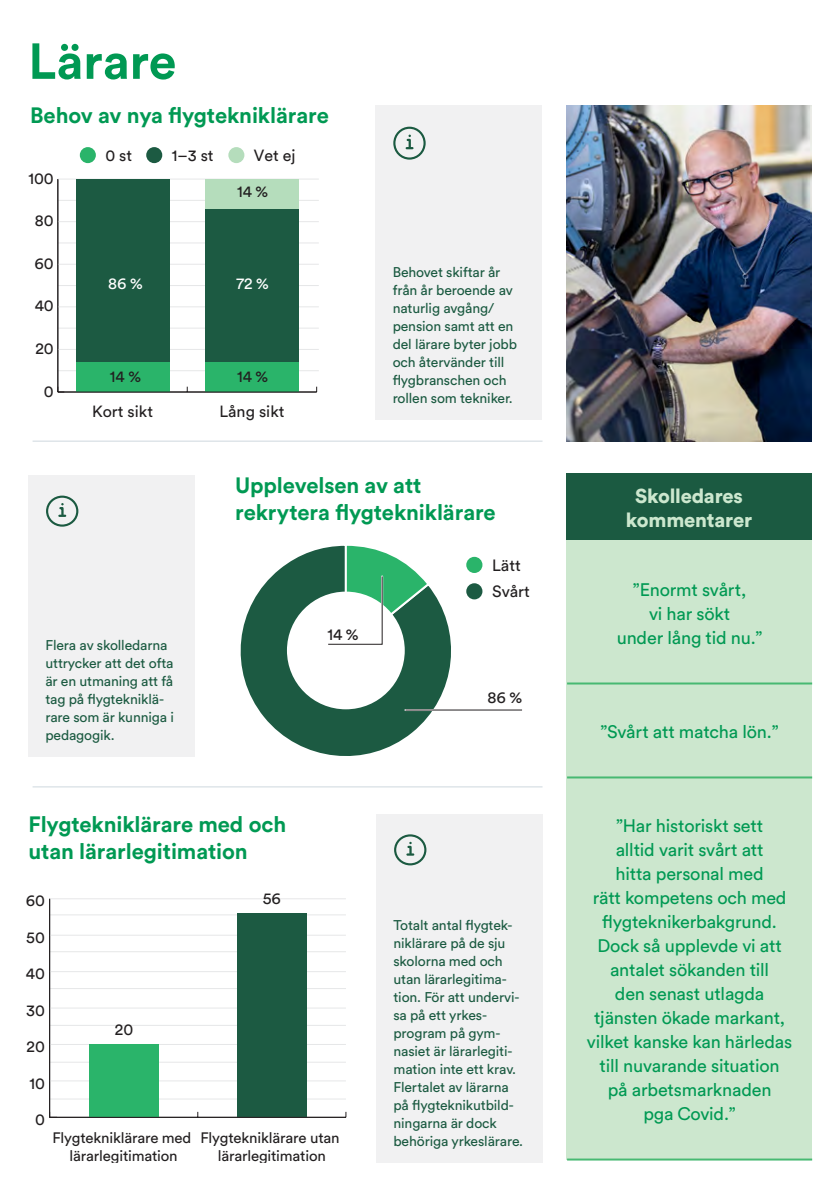
<style>
.page{position:relative;width:840px;height:1191px;background:#fff}
.page>*{position:absolute;margin:0;border:0;box-sizing:border-box;transform-origin:0 0}
.t1{font:700 50px "Circular Std";letter-spacing:-.005em;color:#009953}
.t2{font:700 22px/26.4px "Circular Std";letter-spacing:-.005em;color:#009953}
.t3{font:900 20px/23.6px "Circular Std";letter-spacing:-.01em;color:#cce7ce;text-align:center}
.t4{font:18px/24px "Circular Std";letter-spacing:-.01em;color:#009953;text-align:center}
.t5{font:16.2px/26.4px "Circular Std";color:#221f20}
.t6{font:16px "Circular Std";color:#221f20}
.t7{font:16px "Circular Std";color:#fff}
.t8{font:15px/18px "Circular Std";letter-spacing:-.01em;color:#221f20;text-align:center}
.t9{font:14px/18px "Circular Std";letter-spacing:-.01em;color:#1b5a41}
</style>
<div class="page">
<hr style="left:50px;top:914px;width:296px;height:1px;background:#e6e7e8">
<hr style="left:50px;top:951px;width:296px;height:1px;background:#e6e7e8">
<hr style="left:50px;top:988px;width:296px;height:1px;background:#e6e7e8">
<hr style="left:50px;top:1025px;width:296px;height:1px;background:#e6e7e8">
<hr style="left:50px;top:1061px;width:296px;height:1px;background:#e6e7e8">
<hr style="left:50px;top:1098px;width:296px;height:1px;background:#e6e7e8">
<svg style="left:49px;top:1111px;width:8px;height:7px"></svg>
<hr style="left:50px;top:1080px;width:296px;height:1px;background:#e6e7e8">
<hr style="left:50px;top:1044px;width:296px;height:1px;background:#e6e7e8">
<hr style="left:50px;top:1007px;width:296px;height:1px;background:#e6e7e8">
<hr style="left:50px;top:971px;width:296px;height:1px;background:#e6e7e8">
<hr style="left:50px;top:935px;width:296px;height:1px;background:#e6e7e8">
<hr style="left:50px;top:898px;width:296px;height:1px;background:#e6e7e8">
<div style="left:89px;top:1044px;width:69px;height:73px;background:#2ab46a"></div>
<div style="left:237px;top:913px;width:69px;height:204px;background:#1c5a42"></div>
<hr style="left:50px;top:1117px;width:296px;height:1px;background:#231f20">
<hr style="left:49px;top:898px;width:1px;height:219px;background:#231f20">
<img style="left:566px;top:105px;width:245px;height:336px">
<hr style="left:33px;top:440px;width:509px;height:1px;background:#ced8de">
<hr style="left:33px;top:786px;width:509px;height:1px;background:#ced8de">
<div style="left:28px;top:475px;width:167px;height:282px;background:#f1f1f2"></div>
<svg style="left:58px;top:503px;width:7px;height:14px"></svg>
<div style="left:46px;top:495px;width:32px;height:31px;border:2px solid #1b5a41;border-radius:50%"></div>
<div style="left:376px;top:814px;width:166px;height:348px;background:#f1f1f2"></div>
<svg style="left:406px;top:842px;width:7px;height:13px"></svg>
<div style="left:394px;top:834px;width:32px;height:31px;border:2px solid #1b5a41;border-radius:50%"></div>
<svg style="left:240px;top:547px;width:192px;height:209px"></svg>
<div style="left:287px;top:591px;width:117px;height:118px;background:#fff;border-radius:50%"></div>
<hr style="left:405px;top:709px;width:116px;height:2px;background:#fff">
<svg style="left:326px;top:545px;width:196px;height:165px"></svg>
<div style="left:375px;top:105px;width:167px;height:315px;background:#f1f1f2"></div>
<svg style="left:405px;top:135px;width:7px;height:14px"></svg>
<div style="left:393px;top:127px;width:32px;height:33px;border:2px solid #1b5a41;border-radius:50%"></div>
<hr style="left:58px;top:370px;width:261px;height:1px;background:#e6e7e8">
<hr style="left:58px;top:328px;width:261px;height:1px;background:#e6e7e8">
<hr style="left:58px;top:285px;width:261px;height:1px;background:#e6e7e8">
<hr style="left:58px;top:243px;width:261px;height:1px;background:#e6e7e8">
<hr style="left:58px;top:200px;width:261px;height:1px;background:#e6e7e8">
<hr style="left:58px;top:349px;width:261px;height:1px;background:#e6e7e8">
<hr style="left:58px;top:306px;width:261px;height:1px;background:#e6e7e8">
<hr style="left:58px;top:264px;width:261px;height:1px;background:#e6e7e8">
<hr style="left:58px;top:221px;width:261px;height:1px;background:#e6e7e8">
<hr style="left:58px;top:179px;width:261px;height:1px;background:#e6e7e8">
<div style="left:205px;top:179px;width:93px;height:30px;background:#b5ddbc"></div>
<div style="left:76px;top:179px;width:93px;height:183px;background:#1c5a42"></div>
<div style="left:205px;top:209px;width:93px;height:153px;background:#1c5a42"></div>
<div style="left:76px;top:362px;width:93px;height:30px;background:#2ab46a"></div>
<div style="left:205px;top:362px;width:93px;height:30px;background:#2ab46a"></div>
<hr style="left:58px;top:392px;width:258px;height:1px;background:#231f20">
<div style="left:80px;top:147px;width:16px;height:16px;background:#2ab46a;border-radius:50%"></div>
<div style="left:146px;top:147px;width:16px;height:16px;background:#1c5a42;border-radius:50%"></div>
<div style="left:228px;top:147px;width:16px;height:16px;background:#b5ddbc;border-radius:50%"></div>
<hr style="left:57px;top:179px;width:1px;height:213px;background:#231f20">
<div style="left:566px;top:540px;width:245px;height:619px;background:#cce7ce"></div>
<hr style="left:566px;top:682px;width:245px;height:2px;background:#47b972">
<hr style="left:566px;top:776px;width:245px;height:2px;background:#47b972">
<hr style="left:566px;top:1158px;width:245px;height:2px;background:#47b972">
<div style="left:566px;top:473px;width:245px;height:67px;background:#1b5a41"></div>
<h1 class="t1" style="left:28px;top:29px;width:149px">Lärare</h1>
<h2 class="t2" style="left:30px;top:102px;width:300px">Behov av nya flygtekniklärare</h2>
<p class="t6" style="left:28px;top:168px;width:27px">100</p>
<p class="t6" style="left:35px;top:211px;width:20px">80</p>
<p class="t6" style="left:35px;top:253px;width:21px">60</p>
<p class="t6" style="left:35px;top:296px;width:21px">40</p>
<p class="t6" style="left:35px;top:339px;width:20px">20</p>
<p class="t6" style="left:44px;top:381px;width:11px">0</p>
<p class="t6" style="left:105px;top:145px;width:28px">0 st</p>
<p class="t6" style="left:172px;top:145px;width:43px">1–3 st</p>
<p class="t6" style="left:254px;top:145px;width:43px">Vet ej</p>
<p class="t7" style="left:108px;top:274px;width:36px">86 %</p>
<p class="t6" style="left:110px;top:367px;width:33px">14 %</p>
<p class="t6" style="left:237px;top:182px;width:33px">14 %</p>
<p class="t7" style="left:236px;top:274px;width:34px">72 %</p>
<p class="t6" style="left:237px;top:367px;width:33px">14 %</p>
<p class="t6" style="left:92px;top:401px;width:62px">Kort sikt</p>
<p class="t6" style="left:219px;top:401px;width:66px">Lång sikt</p>
<p class="t9" style="left:392px;top:263px;width:126px">Behovet skiftar år från år beroende av naturlig avgång/ pension samt att en del lärare byter jobb och återvänder till flygbranschen och rollen som tekniker.</p>
<h2 class="t2" style="left:235px;top:472px;width:262px">Upplevelsen av att rekrytera flygtekniklärare</h2>
<p class="t5" style="left:492px;top:551px;width:39px">Lätt<br>Svårt</p>
<p class="t9" style="left:45px;top:636px;width:130px">Flera av skolledarna uttrycker att det ofta är en utmaning att få tag på flygtekniklä&shy;rare som är kunniga i pedagogik.</p>
<h2 class="t2" style="left:28px;top:810px;width:259px">Flygtekniklärare med och utan lärarlegitimation</h2>
<p class="t6" style="left:26px;top:891px;width:21px">60</p>
<p class="t6" style="left:26px;top:927px;width:20px">50</p>
<p class="t6" style="left:26px;top:964px;width:21px">40</p>
<p class="t6" style="left:26px;top:1000px;width:20px">30</p>
<p class="t6" style="left:27px;top:1036px;width:20px">20</p>
<p class="t6" style="left:29px;top:1073px;width:17px">10</p>
<p class="t6" style="left:35px;top:1109px;width:11px">0</p>
<p class="t6" style="left:115px;top:1019px;width:20px">20</p>
<p class="t6" style="left:262px;top:889px;width:20px">56</p>
<p class="t5" style="left:327px;top:621px;width:33px">14 %</p>
<p class="t8" style="left:52px;top:1128px;width:140px">Flygtekniklärare med lärarlegitimation</p>
<p class="t8" style="left:200px;top:1128px;width:140px">Flygtekniklärare utan lärarlegitimation</p>
<p class="t5" style="left:487px;top:684px;width:36px">86 %</p>
<p class="t9" style="left:393px;top:915px;width:131px">Totalt antal flygtek&shy;niklärare på de sju skolorna med och utan lärarlegitima&shy;tion. För att undervi&shy;sa på ett yrkes&shy;program på gym&shy;nasiet är lärarlegiti&shy;mation inte ett krav.<br>Flertalet av lärarna på flygteknikutbild&shy;ningarna är dock behöriga yrkeslärare.</p>
<h3 class="t3" style="left:625px;top:484px;width:128px">Skolledares kommentarer</h3>
<p class="t4" style="left:616px;top:577px;width:147px">”Enormt svårt,<br>vi har sökt<br>under lång tid nu.”</p>
<p class="t4" style="left:600px;top:719px;width:180px">”Svårt att matcha lön.”</p>
<p class="t4" style="left:586px;top:813px;width:207px">”Har historiskt sett<br>alltid varit svårt att<br>hitta personal med<br>rätt kompetens och med flygteknikerbakgrund.<br>Dock så upplevde vi att antalet sökanden till<br>den senast utlagda tjänsten ökade markant, vilket kanske kan härledas till nuvarande situation<br>på arbetsmarknaden<br>pga Covid.”</p>
</div>
